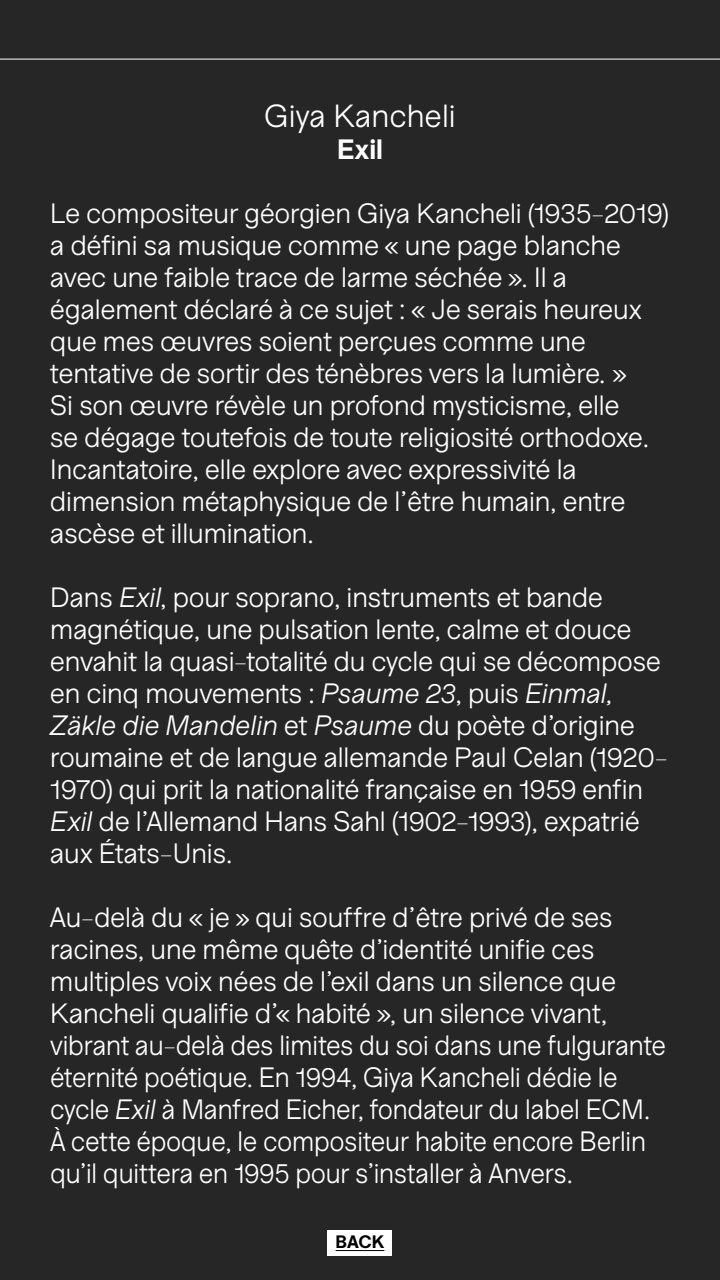
<style>
.page{position:relative;width:720px;height:1280px;background:#262626}
.page>*{position:absolute;margin:0;border:0;box-sizing:border-box;transform-origin:0 0}
.t1{font:32px "aa Bozar";letter-spacing:-.01em;color:#fff}
.t2{font:28px/32px "aa Bozar";letter-spacing:-.02em;color:#fff}
.t3{font:700 28px "aa Bozar";color:#fff}
.t4{font:700 18px "aa Bozar";color:#000}
.s1{font-style:italic}
</style>
<div class="page">
<div style="left:328px;top:1230px;width:64px;height:26px;background:#fff"></div>
<hr style="left:336px;top:1250px;width:48px;height:1px;background:#000">
<hr style="left:0;top:59px;width:720px;height:1px;background:#fff">
<p class="t1" style="left:264px;top:97px;width:194px">Giya Kancheli</p>
<p class="t3" style="left:337px;top:133px;width:47px">Exil</p>
<p class="t2" style="left:50px;top:197px;width:621px">Le compositeur géorgien Giya Kancheli (1935-2019) a défini sa musique comme « une page blanche avec une faible trace de larme séchée ». Il a également déclaré à ce sujet : « Je serais heureux que mes œuvres soient perçues comme une tentative de sortir des ténèbres vers la lumière<span class="s1">.</span> »<br>Si son œuvre révèle un profond mysticisme, elle<br>se dégage toutefois de toute religiosité orthodoxe.<br>Incantatoire, elle explore avec expressivité la dimension métaphysique de l’être humain, entre ascèse et illumination.</p>
<p class="t2" style="left:50px;top:581px;width:619px">Dans <span class="s1">Exil</span>, pour soprano, instruments et bande magnétique, une pulsation lente, calme et douce envahit la quasi-totalité du cycle qui se décompose en cinq mouvements : <span class="s1">Psaume 23</span>, puis <span class="s1">Einmal, Zäkle die Mandelin</span> et <span class="s1">Psaume</span> du poète d’origine roumaine et de langue allemande Paul Celan (1920- 1970) qui prit la nationalité française en 1959 enfin <span class="s1">Exil</span> de l’Allemand Hans Sahl (1902-1993), expatrié aux États-Unis.</p>
<p class="t2" style="left:50px;top:901px;width:618px">Au-delà du « je » qui souffre d’être privé de ses racines, une même quête d’identité unifie ces multiples voix nées de l’exil dans un silence que Kancheli qualifie d’« habité », un silence vivant, vibrant au-delà des limites du soi dans une fulgurante éternité poétique. En 1994, Giya Kancheli dédie le cycle <span class="s1">Exil</span> à Manfred Eicher, fondateur du label ECM.<br>À cette époque, le compositeur habite encore Berlin qu’il quittera en 1995 pour s’installer à Anvers.</p>
<p class="t4" style="left:336px;top:1232px;width:50px">BACK</p>
</div>
